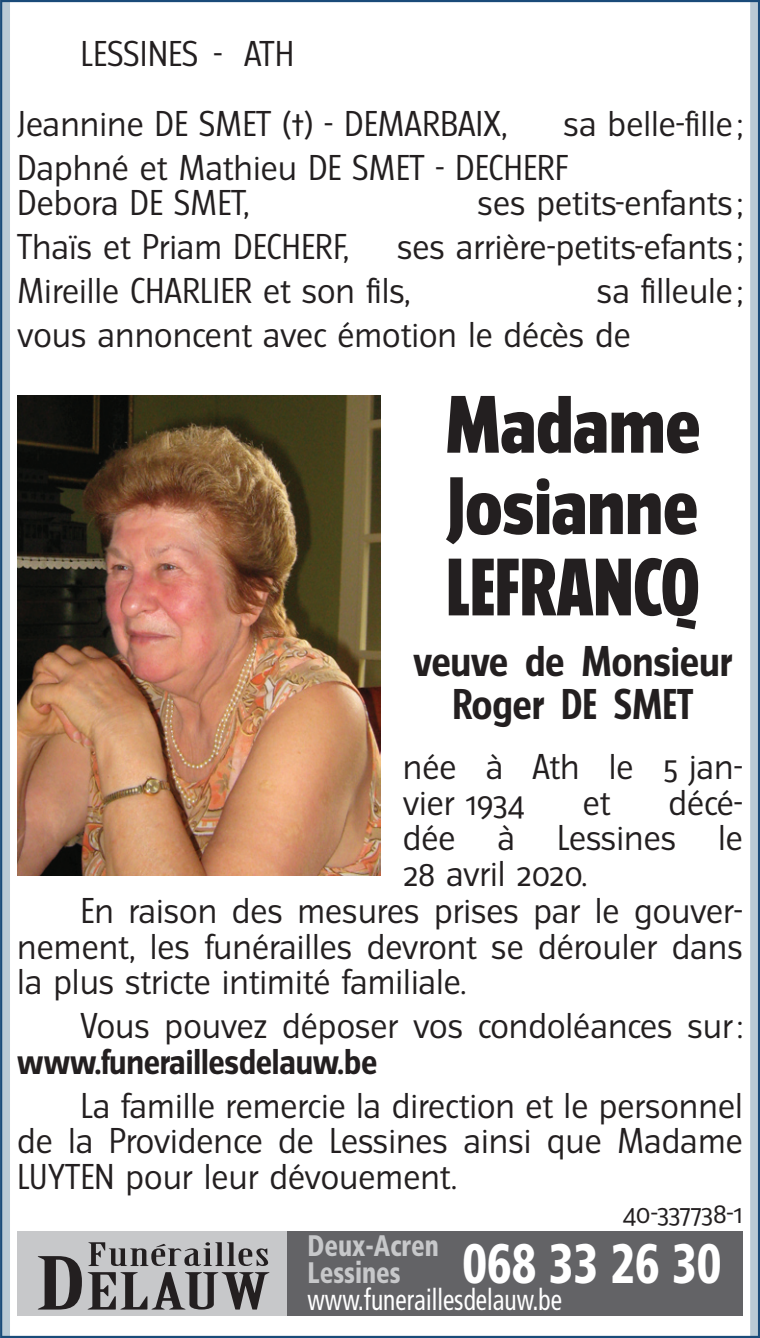
<style>
.page{position:relative;width:760px;height:1338px;background:#fff}
.page>*{position:absolute;margin:0;border:0;box-sizing:border-box;transform-origin:0 0}
.t1{font:800 72.8px/81.2px "Turmino";color:#231f20;text-align:justify}
.t2{font:900 condensed 55.6px "Frutiger LT Std";color:#fff;scale:.86 1}
.t3{font:50px "Birch Std";letter-spacing:.01em;color:#231f20;scale:2.07 1}
.t4{font:700 38.4px/42.8px "Turmino";color:#231f20;text-align:center}
.t5{font:32px/44px "Turmino";color:#231f20}
.t6{font:700 32px "Turmino";color:#231f20}
.t7{font:31.6px "Birch Std";letter-spacing:.025em;color:#231f20;scale:1.97 1}
.t8{font:condensed 29.6px "Frutiger LT Std";color:#fff;scale:.86 1}
.t9{font:900 condensed 29.6px "Frutiger LT Std";color:#c7c8ca;scale:.86 1}
.t10{font:25.6px "Turmino";letter-spacing:-.01em;color:#231f20}
.s1{font-size:29.6px;color:#c7c8ca}
.s2{font-size:71.2px}
</style>
<div class="page">
<svg style="left:0;top:0;width:10px;height:1338px;background:#97aec0"></svg>
<div style="left:750px;top:0;width:10px;height:1338px;background:#bacad5"></div>
<div style="left:17px;top:1231px;width:726px;height:84px;background:#c7c8ca"></div>
<div style="left:288px;top:1231px;width:455px;height:84px;background:#636366"></div>
<img style="left:17px;top:395px;width:363px;height:481px">
<p class="t5" style="left:17px;top:19px;width:492px;line-height:69.6px;text-indent:63px">LESSINES - ATH<br>Jeannine DE SMET (†) - DEMARBAIX,</p>
<p class="t5" style="left:17px;top:101px;width:727px;text-indent:546px">sa belle-fille;<br>Daphné et Mathieu DE SMET - DECHERF</p>
<p class="t5" style="left:17px;top:181px;width:234px">Debora DE SMET,</p>
<p class="t5" style="left:477px;top:181px;width:267px">ses petits-enfants ;</p>
<p class="t5" style="left:17px;top:225px;width:333px">Thaïs et Priam DECHERF,</p>
<p class="t5" style="left:17px;top:225px;width:727px;text-indent:380px">ses arrière-petits-efants ;<br>Mireille CHARLIER et son fils,</p>
<p class="t5" style="left:17px;top:269px;width:727px;text-indent:579px">sa filleule; vous annoncent avec émotion le décès de</p>
<h1 class="t1" style="left:445px;top:384px;width:256px">Madame Josianne LEFRANCQ</h1>
<p class="t4" style="left:413px;top:640px;width:320px">veuve de Monsieur<br>Roger DE SMET</p>
<p class="t5" style="left:403px;top:749px;width:341px;line-height:35.6px">née à Ath le 5 jan&shy;vier 1934</p>
<p class="t5" style="left:582px;top:781px;width:29px">et</p>
<p class="t5" style="left:668px;top:781px;width:76px">décé-</p>
<p class="t5" style="left:403px;top:816px;width:54px">dée</p>
<p class="t5" style="left:497px;top:816px;width:19px">à</p>
<p class="t5" style="left:557px;top:816px;width:120px">Lessines</p>
<p class="t5" style="left:718px;top:816px;width:26px">le</p>
<p class="t5" style="left:403px;top:852px;width:186px">28 avril 2020.</p>
<p class="t5" style="left:81px;top:889px;width:663px">En raison des mesures prises par le gouver-</p>
<p class="t5" style="left:17px;top:924px;width:727px">nement, les funérailles devront se dérouler dans</p>
<p class="t5" style="left:17px;top:960px;width:451px">la plus stricte intimité familiale.</p>
<p class="t5" style="left:81px;top:1004px;width:663px">Vous pouvez déposer vos condoléances sur:</p>
<p class="t6" style="left:17px;top:1042px;width:361px">www.funeraillesdelauw.be</p>
<p class="t5" style="left:17px;top:1088px;width:727px;line-height:35.6px;text-align:justify;text-indent:63px">La famille remercie la direction et le personnel de la Providence de Lessines ainsi que Madame LUYTEN pour leur dévouement.</p>
<p class="t10" style="left:622px;top:1198px;width:122px">40‑337738‑1</p>
<p class="t9" style="left:307px;top:1228px;width:154px">Deux-Acren</p>
<p class="t7" style="left:87px;top:1237px;width:94px">Funérailles</p>
<h2 class="t2" style="left:307px;top:1230px;width:483px"><span class="s1">Lessines</span> 068 33 26 30</h2>
<p class="t8" style="left:307px;top:1282px;width:297px">www.funeraillesdelauw.be</p>
<h3 class="t3" style="left:36px;top:1263px;width:114px"><span class="s2">D</span>ELAUW</h3>
</div>
